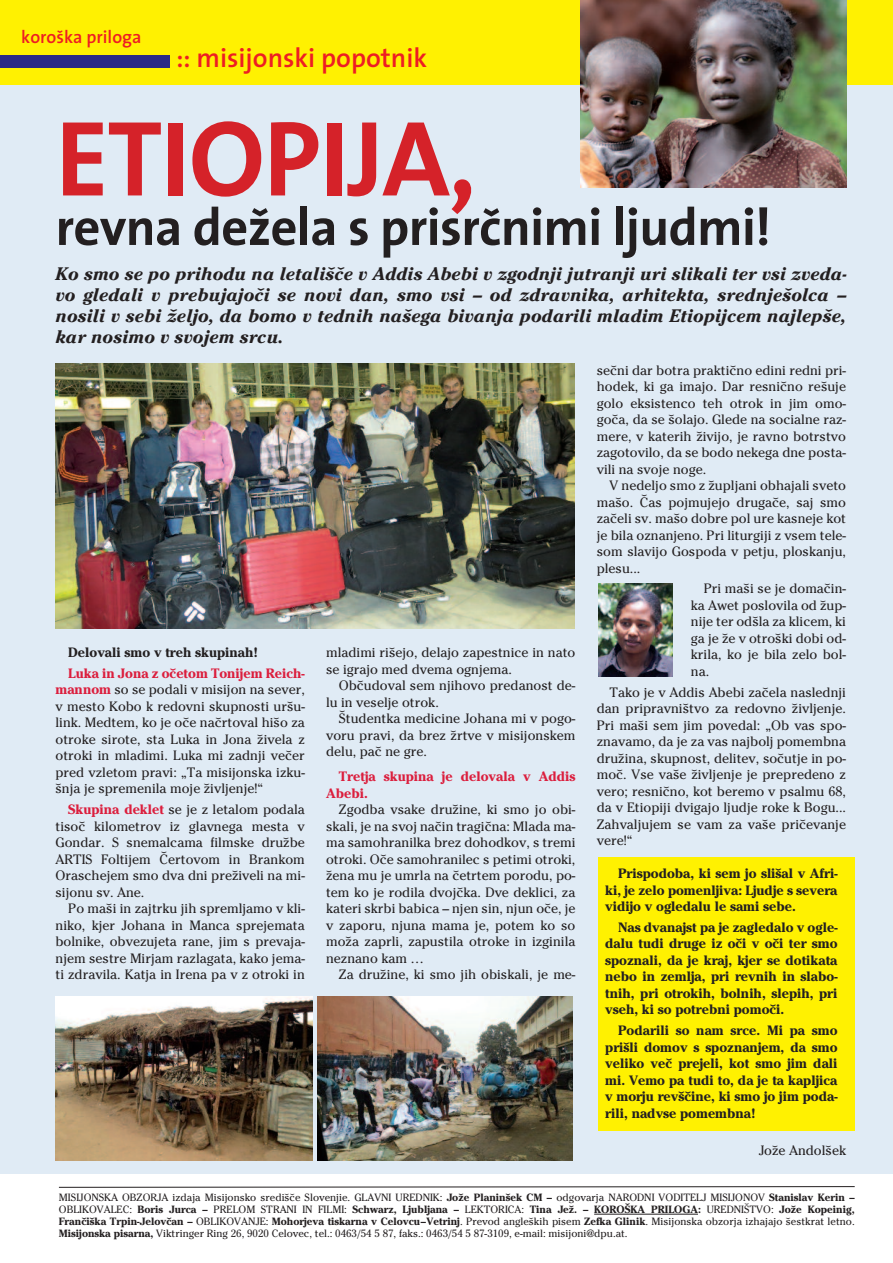
<style>
.page{position:relative;width:893px;height:1263px;background:#fff}
.page>*{position:absolute;margin:0;border:0;box-sizing:border-box;transform-origin:0 0}
.t1{font:108px "The Sans Bold Slov";letter-spacing:-.01em;color:#d52229}
.t2{font:52.5px "The Sans Bold Slov";letter-spacing:-.01em;color:#231f20}
.t3{font:27px "The Sans Semi Bold Slov";color:#ee1d23}
.t4{font:18px/21px "Chelt Bol Itasl";color:#231f20;text-align:justify}
.t5{font:18px "The Sans Semi Bold Slov";color:#ee1d23}
.t6{font:13.5px/16.5px "Chelt Boosl";color:#231f20;text-align:justify}
.t7{font:13.5px/16.5px "Chelt Bolsl";color:#231f20;text-align:justify}
.t8{font:13.5px/16.5px "Chelt Bolsl";color:#db1e3d}
.t9{font:10.5px/12px "Chelt Boosl";color:#231f20}
.t10{font:10.5px "Chelt Bolsl";color:#231f20}
.s1{font-family:"Chelt Bolsl";color:#db1e3d}
.s2{font-family:"Chelt Bolsl"}
.s3{font-family:"Chelt Boosl"}
</style>
<div class="page">
<div style="left:0;top:85px;width:893px;height:1089px;background:#e0ebf5"></div>
<div style="left:598px;top:857px;width:257px;height:274px;background:#fff101"></div>
<div style="left:0;top:0;width:893px;height:85px;background:#fff101"></div>
<div style="left:0;top:55px;width:170px;height:13px;background:#2b2a86"></div>
<hr style="left:594px;top:1214px;width:104px;height:1px;background:#231f20">
<svg style="left:58px;top:1186px;width:797px;height:2px;background:#908e8e"></svg>
<img style="left:56px;top:996px;width:257px;height:165px">
<img style="left:318px;top:996px;width:255px;height:165px">
<img style="left:581px;top:0;width:265px;height:187px">
<img style="left:56px;top:363px;width:519px;height:265px">
<img style="left:599px;top:584px;width:74px;height:92px">
<h3 class="t5" style="left:21px;top:30px;width:122px">koroüka priloga</h3>
<h3 class="t3" style="left:176px;top:47px;width:252px">:: misijonski popotnik</h3>
<h1 class="t1" style="left:56px;top:117px;width:422px">ETIOPIJA,</h1>
<h2 class="t2" style="left:56px;top:207px;width:717px">revna deäela s prisrönimi ljudmi!</h2>
<p class="t4" style="left:55px;top:263px;width:793px">Ko smo se po prihodu na letališœe v Addis Abebi v zgodnji jutranji uri slikali ter vsi zveda&shy;vo gledali v prebujajoœi se novi dan, smo vsi – od zdravnika, arhitekta, srednješolca – nosili v sebi željo, da bomo v tednih našega bivanja podarili mladim Etiopijcem najlepše, kar nosimo v svojem srcu.</p>
<p class="t7" style="left:68px;top:644px;width:191px">Delovali smo v treh skupinah!</p>
<p class="t8" style="left:68px;top:665px;width:238px">Luka in Jona z oœetom Tonijem Reich-</p>
<p class="t6" style="left:55px;top:681px;width:251px"><span class="s1">mannom</span> so se podali v misijon na sever, v mesto Kobo k redovni skupnosti uršu&shy;link. Medtem, ko je oœe naœrtoval hišo za otroke sirote, sta Luka in Jona živela z otroki in mladimi. Luka mi zadnji veœer pred vzletom pravi: „Ta misijonska izku&shy;šnja je spremenila moje življenje!“</p>
<p class="t6" style="left:55px;top:801px;width:251px;text-indent:13px"><span class="s1">Skupina deklet</span> se je z letalom podala tisoœ kilometrov iz glavnega mesta v Gondar. S snemalcama filmske družbe ARTIS Foltijem Œertovom in Brankom Oraschejem smo dva dni preživeli na mi&shy;sijonu sv. Ane.</p>
<p class="t6" style="left:55px;top:900px;width:251px;text-indent:13px">Po maši in zajtrku jih spremljamo v kli&shy;niko, kjer Johana in Manca sprejemata bolnike, obvezujeta rane, jim s prevaja&shy;njem sestre Mirjam razlagata, kako jema&shy;ti zdravila. Katja in Irena pa v z otroki in</p>
<p class="t6" style="left:326px;top:644px;width:251px">mladimi rišejo, delajo zapestnice in nato se igrajo med dvema ognjema.</p>
<p class="t6" style="left:326px;top:677px;width:251px;text-indent:13px">Obœudoval sem njihovo predanost de&shy;lu in veselje otrok.</p>
<p class="t6" style="left:326px;top:710px;width:251px;text-indent:13px">Študentka medicine Johana mi v pogo&shy;voru pravi, da brez žrtve v misijonskem delu, paœ ne gre.</p>
<p class="t8" style="left:326px;top:768px;width:251px;text-indent:13px">Tretja skupina je delovala v Addis<br>Abebi.</p>
<p class="t6" style="left:326px;top:801px;width:251px;text-indent:13px">Zgodba vsake družine, ki smo jo obi&shy;skali, je na svoj naœin tragiœna: Mlada ma&shy;ma samohranilka brez dohodkov, s tremi otroki. Oœe samohranilec s petimi otroki, žena mu je umrla na œetrtem porodu, po&shy;tem ko je rodila dvojœka. Dve deklici, za kateri skrbi babica – njen sin, njun oœe, je v zaporu, njuna mama je, potem ko so moža zaprli, zapustila otroke in izginila neznano kam …</p>
<p class="t6" style="left:339px;top:966px;width:238px">Za družine, ki smo jih obiskali, je me-</p>
<p class="t6" style="left:597px;top:362px;width:251px">seœni dar botra praktiœno edini redni pri&shy;hodek, ki ga imajo. Dar resniœno rešuje golo eksistenco teh otrok in jim omo&shy;goœa, da se šolajo. Glede na socialne raz&shy;mere, v katerih živijo, je ravno botrstvo zagotovilo, da se bodo nekega dne posta&shy;vili na svoje noge.</p>
<p class="t6" style="left:597px;top:477px;width:251px;text-indent:13px">V nedeljo smo z župljani obhajali sveto mašo. Œas pojmujejo drugaœe, saj smo zaœeli sv. mašo dobre pol ure kasneje kot je bila oznanjeno. Pri liturgiji z vsem tele&shy;som slavijo Gospoda v petju, ploskanju, plesu...</p>
<p class="t6" style="left:691px;top:580px;width:157px;text-indent:13px">Pri maši se je domaœin&shy;ka Awet poslovila od žup&shy;nije ter odšla za klicem, ki ga je že v otroški dobi od&shy;krila, ko je bila zelo bol&shy;na.</p>
<p class="t6" style="left:597px;top:684px;width:251px;text-indent:13px">Tako je v Addis Abebi zaœela naslednji dan pripravništvo za redovno življenje.<br>Pri maši sem jim povedal: „Ob vas spo&shy;znavamo, da je za vas najbolj pomembna družina, skupnost, delitev, soœutje in po&shy;moœ. Vse vaše življenje je prepredeno z vero; resniœno, kot beremo v psalmu 68, da v Etiopiji dvigajo ljudje roke k Bogu...<br>Zahvaljujem se vam za vaše priœevanje vere!“</p>
<p class="t7" style="left:605px;top:865px;width:234px;text-indent:13px">Prispodoba, ki sem jo slišal v Afri&shy;ki, je zelo pomenljiva: Ljudje s severa vidijo v ogledalu le sami sebe.</p>
<p class="t7" style="left:605px;top:919px;width:234px;text-indent:13px">Nas dvanajst pa je zagledalo v ogle&shy;dalu tudi druge iz oœi v oœi ter smo spoznali, da je kraj, kjer se dotikata nebo in zemlja, pri revnih in slabo&shy;tnih, pri otrokih, bolnih, slepih, pri vseh, ki so potrebni pomoœi.</p>
<p class="t7" style="left:605px;top:1022px;width:234px;text-indent:13px">Podarili so nam srce. Mi pa smo prišli domov s spoznanjem, da smo veliko veœ prejeli, kot smo jim dali mi. Vemo pa tudi to, da je ta kapljica v morju revšœine, ki smo jo jim poda&shy;rili, nadvse pomembna!</p>
<p class="t6" style="left:759px;top:1142px;width:89px">Jože Andolšek</p>
<p class="t9" style="left:59px;top:1191px;width:797px">MISIJONSKA OBZORJA izdaja Misijonsko srediøœe Slovenjie. GLAVNI UREDNIK: <span class="s2">Jože Planinšek CM –</span> odgovarja NARODNI VODITELJ MISIJONOV <span class="s2">Stanislav Kerin –</span></p>
<p class="t10" style="left:59px;top:1203px;width:797px"><span class="s3">OBLIKOVALEC:</span> Boris Jurca – <span class="s3">PRELOM STRANI IN FILMI:</span> Schwarz, Ljubljana – <span class="s3">LEKTORICA:</span> Tina Jeæ. – KOROØKA PRILOGA: <span class="s3">UREDNIØTVO:</span> Joæe Kopeinig,</p>
<p class="t9" style="left:59px;top:1215px;width:797px"><span class="s2">Franœiøka Trpin-Jelovœan –</span> OBLIKOVANJE: <span class="s2">Mohorjeva tiskarna v Celovcu–Vetrinj</span>. Prevod angleøkih pisem <span class="s2">Zefka Glinik</span>. Misijonska obzorja izhajajo øestkrat letno.<br><span class="s2">Misijonska pisarna,</span> Viktringer Ring 26, 9020 Celovec, tel.: 0463/54 5 87, faks.: 0463/54 5 87-3109, e-mail: misijoni@dpu.at.</p>
</div>
